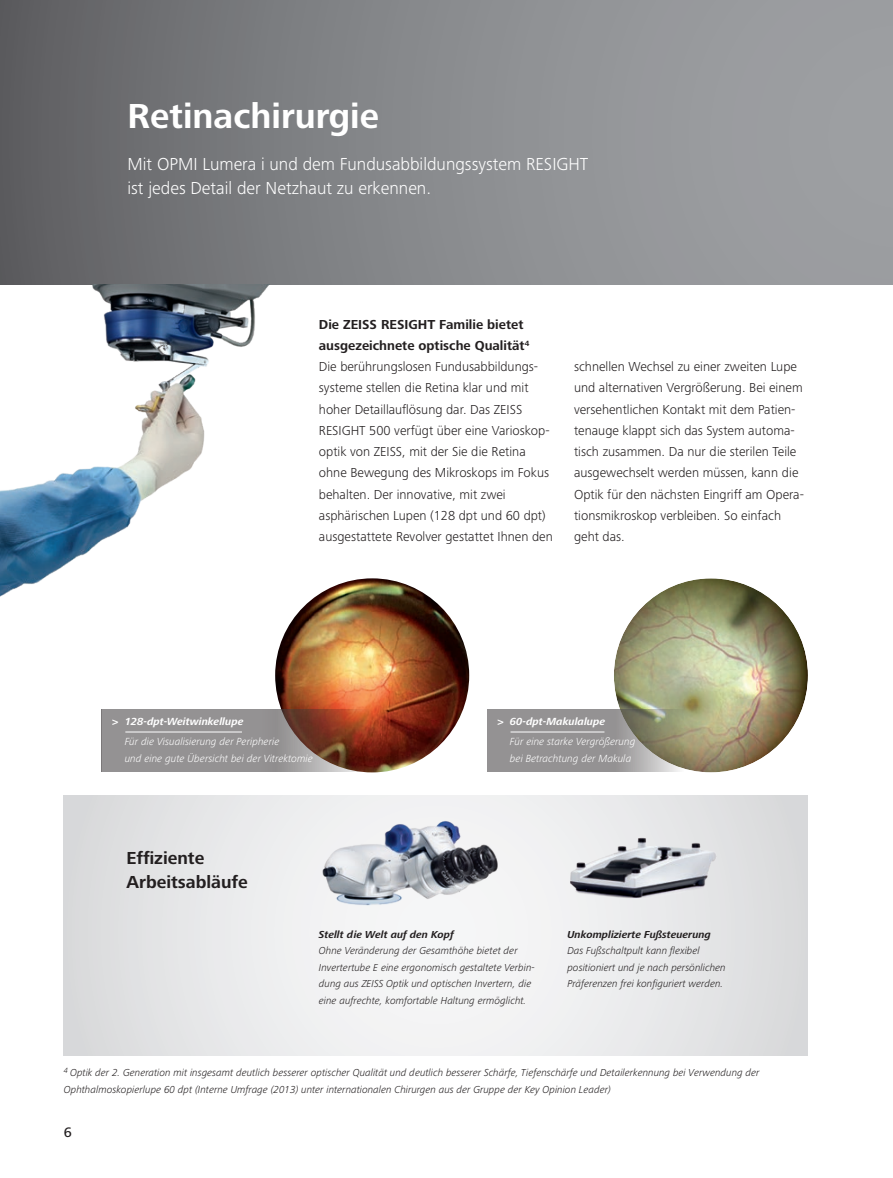
<style>
.page{position:relative;width:893px;height:1178px;background:#fff}
.page>*{position:absolute;margin:0;border:0;box-sizing:border-box;transform-origin:0 0}
.t1{font:700 36px "Zeiss Frutiger Next Pro";color:#fff}
.t2{font:300 18px/24px "Zeiss Frutiger Next Pro";color:#fff}
.t3{font:700 18px/24px "Zeiss Frutiger Next Pro";color:#231f20}
.t4{font:500 14.25px "Zeiss Frutiger Next Pro";color:#231f20}
.t5{font:300 13.5px/21.1px "Zeiss Frutiger Next Pro";color:#231f20}
.t6{font:italic 300 10.65px/16.8px "Zeiss Frutiger Next Pro";color:#fff}
.t7{font:italic 700 10.65px "Zeiss Frutiger Next Pro";color:#fff}
.t8{font:italic 300 10.5px/16.5px "Zeiss Frutiger Next Pro";color:#231f20}
.t9{font:italic 700 10.5px "Zeiss Frutiger Next Pro";color:#231f20}
.s1{font-weight:700}
</style>
<div class="page">
<div style="left:0;top:0;width:893px;height:285px;background:linear-gradient(to right,#646568,#a6a9ac)"></div>
<svg style="left:64px;top:796px;width:744px;height:259px"></svg>
<img style="left:553px;top:796px;width:191px;height:127px">
<img style="left:275px;top:578px;width:194px;height:194px;border-radius:97px">
<div style="left:611px;top:576px;width:198px;height:197px;background:#231f20;opacity:.05"></div>
<svg style="left:378px;top:709px;width:26px;height:63px;background:#833520"></svg>
<svg style="left:102px;top:709px;width:276px;height:63px;background:#907c76"></svg>
<hr style="left:125px;top:732px;width:117px;height:1px;background:#fff">
<svg style="left:487px;top:709px;width:223px;height:63px;background:#97948b"></svg>
<hr style="left:510px;top:732px;width:94px;height:1px;background:#fff">
<img style="left:0;top:285px;width:293px;height:344px">
<img style="left:290px;top:796px;width:234px;height:119px">
<h1 class="t1" style="left:128px;top:96px;width:253px">Retinachirurgie</h1>
<h2 class="t2" style="left:128px;top:152px;width:462px">Mit OPMI Lumera i und dem Fundusabbildungssystem RESIGHT ist jedes Detail der Netzhaut zu erkennen.</h2>
<p class="t5" style="left:319px;top:314px;width:235px"><span class="s1">Die ZEISS RESIGHT Familie bietet ausgezeichnete optische Qualität</span><sup>4<br></sup>Die berührungslosen Fundusabbildungs&shy;systeme stellen die Retina klar und mit hoher Detaillauflösung dar. Das ZEISS RESIGHT 500 verfügt über eine Varioskop&shy;optik von ZEISS, mit der Sie die Retina ohne Bewegung des Mikroskops im Fokus behalten. Der innovative, mit zwei asphärischen Lupen (128 dpt und 60 dpt) ausgestattete Revolver gestattet Ihnen den</p>
<p class="t5" style="left:574px;top:356px;width:231px">schnellen Wechsel zu einer zweiten Lupe und alternativen Vergrößerung. Bei einem versehentlichen Kontakt mit dem Patien&shy;tenauge klappt sich das System automa&shy;tisch zusammen. Da nur die sterilen Teile ausgewechselt werden müssen, kann die Optik für den nächsten Eingriff am Opera&shy;tionsmikroskop verbleiben. So einfach geht das.</p>
<p class="t7" style="left:112px;top:716px;width:133px">&gt; 128-dpt-Weitwinkellupe</p>
<p class="t6" style="left:125px;top:733px;width:190px">Für die Visualisierung der Peripherie<br>und eine gute Übersicht bei der Vitrektomie</p>
<h2 class="t3" style="left:126px;top:845px;width:123px">Effiziente<br>Arbeitsabläufe</h2>
<p class="t7" style="left:497px;top:716px;width:109px">&gt; 60-dpt-Makulalupe</p>
<p class="t6" style="left:510px;top:733px;width:127px">Für eine starke Vergrößerung bei Betrachtung der Makula</p>
<p class="t9" style="left:319px;top:928px;width:136px">Stellt die Welt auf den Kopf</p>
<p class="t8" style="left:319px;top:943px;width:217px">Ohne Veränderung der Gesamthöhe bietet der Invertertube E eine ergonomisch gestaltete Verbin&shy;dung aus ZEISS Optik und optischen Invertern, die eine aufrechte, komfortable Haltung ermöglicht.</p>
<p class="t9" style="left:567px;top:928px;width:145px">Unkomplizierte Fußsteuerung</p>
<p class="t8" style="left:567px;top:943px;width:160px">Das Fußschaltpult kann flexibel positioniert und je nach persönlichen<br>Präferenzen frei konfiguriert werden.</p>
<p class="t8" style="left:64px;top:1065px;width:697px"><sup>4</sup> Optik der 2. Generation mit insgesamt deutlich besserer optischer Qualität und deutlich besserer Schärfe, Tiefenschärfe und Detailerkennung bei Verwendung der<br>Ophthalmoskopierlupe 60 dpt (Interne Umfrage (2013) unter internationalen Chirurgen aus der Gruppe der Key Opinion Leader)</p>
<p class="t4" style="left:64px;top:1124px;width:10px">6</p>
</div>
